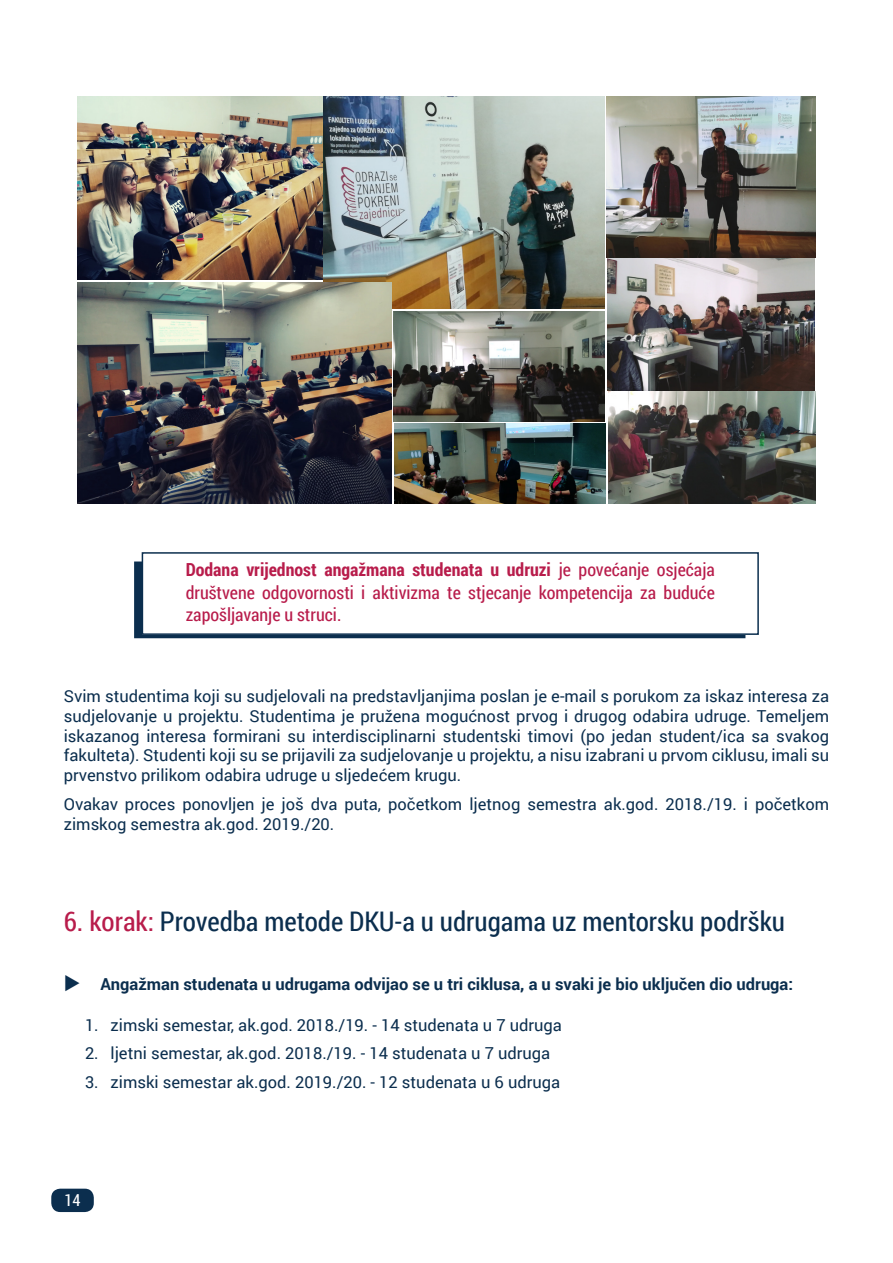
<style>
.page{position:relative;width:893px;height:1263px;background:#fff}
.page>*{position:absolute;margin:0;border:0;box-sizing:border-box;transform-origin:0 0}
.t1{font:27px "Roboto Condensed";color:#0b2e4e}
.t2{font:18px/22.5px "Roboto Condensed";color:#b81c4b;text-align:justify}
.t3{font:16.5px/19.8px "Roboto";color:#0b2e4e;text-align:justify}
.t4{font:700 16.5px "Roboto";color:#0b2e4e}
.t5{font:16.5px "Roboto Condensed";color:#fff}
.s1{font-weight:700}
.s2{color:#b81c4b}
</style>
<div class="page">
<div style="left:51px;top:1189px;width:43px;height:23px;background:#0b2e4e;border-radius:9px"></div>
<img style="left:77px;top:96px;width:246px;height:184px">
<img style="left:394px;top:423px;width:212px;height:80px">
<img style="left:324px;top:96px;width:280px;height:212px">
<img style="left:607px;top:96px;width:208px;height:407px">
<img style="left:393px;top:312px;width:212px;height:109px">
<img style="left:77px;top:282px;width:314px;height:222px">
<div style="left:134px;top:561px;width:611px;height:77px;background:#0b2e4e"></div>
<div style="left:142px;top:553px;width:616px;height:81px;background:#fff"></div>
<div style="left:142px;top:552px;width:617px;height:83px;border:2px solid #0b2e4e"></div>
<p class="t2" style="left:186px;top:558px;width:531px"><span class="s1">Dodana vrijednost angažmana studenata u udruzi</span> je povećanje osjećaja društvene odgovornosti i aktivizma te stjecanje kompetencija za buduće zapošljavanje u struci.</p>
<p class="t3" style="left:64px;top:686px;width:767px">Svim studentima koji su sudjelovali na predstavljanjima poslan je e-mail s porukom za iskaz interesa za sudjelovanje u projektu. Studentima je pružena mogućnost prvog i drugog odabira udruge. Temeljem iskazanog interesa formirani su interdisciplinarni studentski timovi (po jedan student/ica sa svakog fakulteta). Studenti koji su se prijavili za sudjelovanje u projektu, a nisu izabrani u prvom ciklusu, imali su prvenstvo prilikom odabira udruge u sljedećem krugu.</p>
<p class="t3" style="left:64px;top:794px;width:767px">Ovakav proces ponovljen je još dva puta, početkom ljetnog semestra ak.god. 2018./19. i početkom zimskog semestra ak.god. 2019./20.</p>
<h1 class="t1" style="left:64px;top:902px;width:723px"><span class="s2">6. korak:</span> Provedba metode DKU-a u udrugama uz mentorsku podršku</h1>
<p class="t4" style="left:64px;top:972px;width:731px">◆ Angažman studenata u udrugama odvijao se u tri ciklusa, a u svaki je bio uključen dio udruga:</p>
<p class="t3" style="left:85px;top:1015px;width:478px">1. zimski semestar, ak.god. 2018./19. - 14 studenata u 7 udruga</p>
<p class="t3" style="left:85px;top:1043px;width:467px">2. ljetni semestar, ak.god. 2018./19. - 14 studenata u 7 udruga</p>
<p class="t3" style="left:85px;top:1071px;width:477px">3. zimski semestar ak.god. 2019./20. - 12 studenata u 6 udruga</p>
<p class="t5" style="left:64px;top:1188px;width:18px">14</p>
</div>
